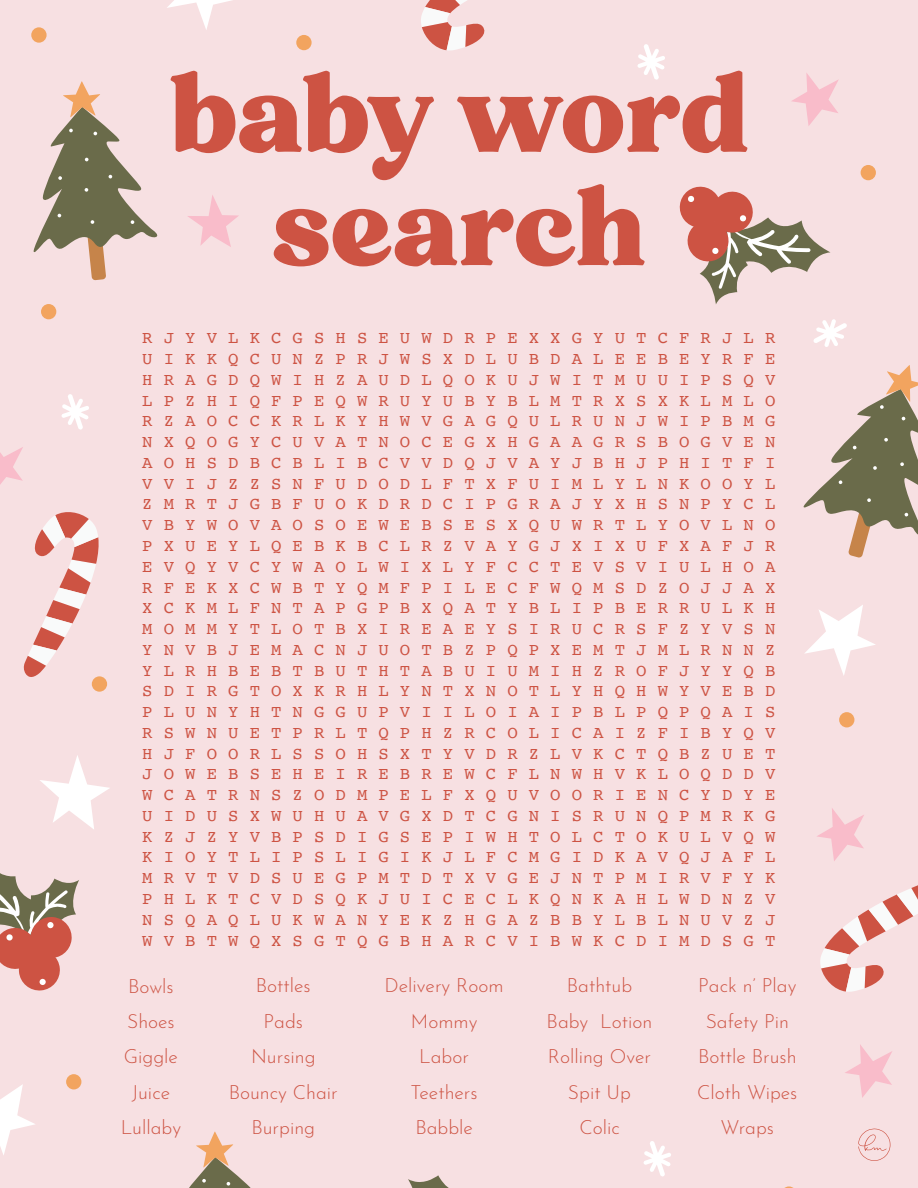
<style>
.page{position:relative;width:918px;height:1188px;background:#f7e0e2}
.page>*{position:absolute;margin:0;border:0;box-sizing:border-box;transform-origin:0 0}
.t1{font:800 135.45px/113.4px "Notulen Serif Display";color:#cd5343;text-align:center}
.t2{font:300 19.35px/35.4px "Josefin Sans";color:#cd5343;text-align:center}
.t3{font:17.25px/20.7px "Courier";color:#cd5343;text-align:justify}
</style>
<div class="page">
<svg style="left:858px;top:1128px;width:32px;height:33px"></svg>
<svg style="left:805px;top:605px;width:70px;height:70px"></svg>
<svg style="left:0;top:1084px;width:35px;height:71px"></svg>
<svg style="left:167px;top:0;width:65px;height:30px"></svg>
<svg style="left:40px;top:755px;width:70px;height:74px"></svg>
<svg style="left:188px;top:195px;width:51px;height:52px"></svg>
<svg style="left:791px;top:73px;width:48px;height:53px"></svg>
<svg style="left:817px;top:808px;width:47px;height:53px"></svg>
<svg style="left:845px;top:1044px;width:47px;height:54px"></svg>
<svg style="left:0;top:447px;width:23px;height:38px"></svg>
<svg style="left:33px;top:81px;width:125px;height:199px"></svg>
<svg style="left:803px;top:365px;width:115px;height:193px"></svg>
<svg style="left:189px;top:1132px;width:62px;height:56px"></svg>
<svg style="left:24px;top:512px;width:75px;height:165px"></svg>
<svg style="left:820px;top:885px;width:98px;height:107px"></svg>
<svg style="left:421px;top:0;width:64px;height:50px"></svg>
<svg style="left:679px;top:186px;width:152px;height:118px"></svg>
<svg style="left:0;top:873px;width:79px;height:118px"></svg>
<div style="left:39px;top:979px;width:7px;height:6px;background:#fff;border-radius:50%"></div>
<svg style="left:408px;top:1175px;width:41px;height:13px"></svg>
<svg style="left:61px;top:394px;width:28px;height:36px"></svg>
<svg style="left:637px;top:44px;width:28px;height:36px"></svg>
<svg style="left:813px;top:319px;width:34px;height:28px"></svg>
<svg style="left:643px;top:1141px;width:28px;height:36px"></svg>
<div style="left:839px;top:712px;width:15px;height:15px;background:#f2a45f;border-radius:50%"></div>
<svg style="left:784px;top:1186px;width:10px;height:2px"></svg>
<div style="left:92px;top:676px;width:15px;height:16px;background:#f2a45f;border-radius:50%"></div>
<div style="left:41px;top:304px;width:15px;height:15px;background:#f2a45f;border-radius:50%"></div>
<div style="left:66px;top:1074px;width:15px;height:15px;background:#f2a45f;border-radius:50%"></div>
<div style="left:296px;top:35px;width:16px;height:15px;background:#f2a45f;border-radius:50%"></div>
<div style="left:861px;top:165px;width:15px;height:15px;background:#f2a45f;border-radius:50%"></div>
<div style="left:31px;top:27px;width:16px;height:16px;background:#f2a45f;border-radius:50%"></div>
<h1 class="t1" style="left:169px;top:57px;width:582px">baby word search</h1>
<p class="t3" style="left:142px;top:327px;width:635px">R J Y V L K C G S H S E U W D R P E X X G Y U T C F R J L R U I K K Q C U N Z P R J W S X D L U B D A L E E B E Y R F E H R A G D Q W I H Z A U D L Q O K U J W I T M U U I P S Q V L P Z H I Q F P E Q W R U Y U B Y B L M T R X S X K L M L O R Z A O C C K R L K Y H W V G A G Q U L R U N J W I P B M G N X Q O G Y C U V A T N O C E G X H G A A G R S B O G V E N A O H S D B C B L I B C V V D Q J V A Y J B H J P H I T F I V V I J Z Z S N F U D O D L F T X F U I M L Y L N K O O Y L Z M R T J G B F U O K D R D C I P G R A J Y X H S N P Y C L V B Y W O V A O S O E W E B S E S X Q U W R T L Y O V L N O P X U E Y L Q E B K B C L R Z V A Y G J X I X U F X A F J R E V Q Y V C Y W A O L W I X L Y F C C T E V S V I U L H O A R F E K X C W B T Y Q M F P I L E C F W Q M S D Z O J J A X X C K M L F N T A P G P B X Q A T Y B L I P B E R R U L K H M O M M Y T L O T B X I R E A E Y S I R U C R S F Z Y V S N Y N V B J E M A C N J U O T B Z P Q P X E M T J M L R N N Z Y L R H B E B T B U T H T A B U I U M I H Z R O F J Y Y Q B S D I R G T O X K R H L Y N T X N O T L Y H Q H W Y V E B D P L U N Y H T N G G U P V I I L O I A I P B L P Q P Q A I S R S W N U E T P R L T Q P H Z R C O L I C A I Z F I B Y Q V H J F O O R L S S O H S X T Y V D R Z L V K C T Q B Z U E T J O W E B S E H E I R E B R E W C F L N W H V K L O Q D D V W C A T R N S Z O D M P E L F X Q U V O O R I E N C Y D Y E U I D U S X W U H U A V G X D T C G N I S R U N Q P M R K G K Z J Z Y V B P S D I G S E P I W H T O L C T O K U L V Q W K I O Y T L I P S L I G I K J L F C M G I D K A V Q J A F L M R V T V D S U E G P M T D T X V G E J N T P M I R V F Y K P H L K T C V D S Q K J U I C E C L K Q N K A H L W D N Z V N S Q A Q L U K W A N Y E K Z H G A Z B B Y L B L N U V Z J W V B T W Q X S G T Q G B H A R C V I B W K C D I M D S G T</p>
<p class="t2" style="left:121px;top:966px;width:62px">Bowls<br>Shoes<br>Giggle<br>Juice<br>Lullaby</p>
<p class="t2" style="left:229px;top:966px;width:111px">Bottles<br>Pads<br>Nursing<br>Bouncy Chair<br>Burping</p>
<p class="t2" style="left:385px;top:966px;width:121px">Delivery Room<br>Mommy<br>Labor<br>Teethers<br>Babble</p>
<p class="t2" style="left:547px;top:966px;width:107px">Bathtub<br>Baby Lotion<br>Rolling Over<br>Spit Up<br>Colic</p>
<p class="t2" style="left:697px;top:966px;width:102px">Pack n’ Play<br>Safety Pin<br>Bottle Brush<br>Cloth Wipes<br>Wraps</p>
</div>
